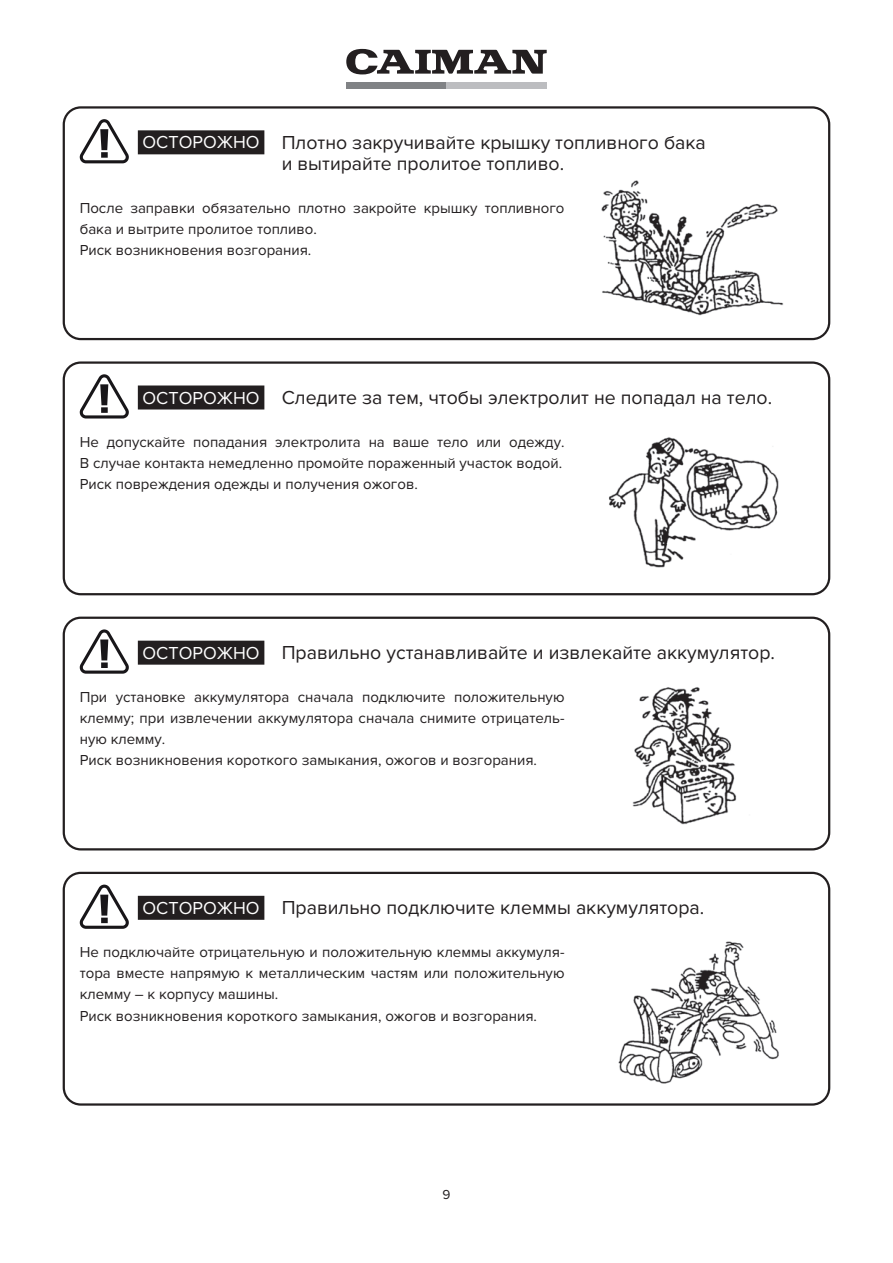
<style>
.page{position:relative;width:893px;height:1263px;background:#fff}
.page>*{position:absolute;margin:0;border:0;box-sizing:border-box;transform-origin:0 0}
.t1{font:19.5px/21.3px "Proxima Nova";color:#231f20}
.t2{font:18px "Proxima Nova";color:#fff}
.t3{font:15px/21.3px "Proxima Nova";color:#231f20}
.t4{font:13.5px "Proxima Nova";color:#231f20}
</style>
<div class="page">
<svg style="left:346px;top:49px;width:201px;height:25px"></svg>
<div style="left:347px;top:82px;width:100px;height:7px;background:#808285"></div>
<div style="left:447px;top:82px;width:100px;height:7px;background:#bcbdc0"></div>
<div style="left:63px;top:106px;width:767px;height:234px;border:2px solid #231f20;border-radius:17px"></div>
<div style="left:63px;top:361px;width:767px;height:234px;border:2px solid #231f20;border-radius:17px"></div>
<svg style="left:80px;top:119px;width:49px;height:44px"></svg>
<svg style="left:80px;top:374px;width:49px;height:44px"></svg>
<div style="left:138px;top:130px;width:126px;height:24px;background:#231f20"></div>
<div style="left:138px;top:385px;width:126px;height:24px;background:#231f20"></div>
<img style="left:601px;top:180px;width:183px;height:136px">
<img style="left:609px;top:437px;width:170px;height:131px">
<div style="left:63px;top:617px;width:767px;height:233px;border:2px solid #231f20;border-radius:17px"></div>
<div style="left:63px;top:872px;width:767px;height:234px;border:2px solid #231f20;border-radius:17px"></div>
<svg style="left:80px;top:629px;width:49px;height:45px"></svg>
<svg style="left:80px;top:885px;width:49px;height:44px"></svg>
<div style="left:138px;top:641px;width:126px;height:24px;background:#231f20"></div>
<div style="left:138px;top:896px;width:126px;height:24px;background:#231f20"></div>
<img style="left:632px;top:687px;width:105px;height:138px">
<img style="left:618px;top:941px;width:161px;height:143px">
<p class="t2" style="left:142px;top:132px;width:119px">ОСТОРОЖНО</p>
<h1 class="t1" style="left:282px;top:132px;width:426px">Плотно закручивайте крышку топливного бака и вытирайте пролитое топливо.</h1>
<p class="t3" style="left:80px;top:197px;width:486px">После заправки обязательно плотно закройте крышку топливного бака и вытрите пролитое топливо.<br>Риск возникновения возгорания.</p>
<p class="t2" style="left:142px;top:387px;width:119px">ОСТОРОЖНО</p>
<h1 class="t1" style="left:282px;top:387px;width:492px">Следите за тем, чтобы электролит не попадал на тело.</h1>
<p class="t3" style="left:80px;top:431px;width:486px">Не допускайте попадания электролита на ваше тело или одежду.<br>В случае контакта немедленно промойте пораженный участок водой.<br>Риск повреждения одежды и получения ожогов.</p>
<p class="t2" style="left:142px;top:642px;width:119px">ОСТОРОЖНО</p>
<h1 class="t1" style="left:282px;top:642px;width:495px">Правильно устанавливайте и извлекайте аккумулятор.</h1>
<p class="t3" style="left:80px;top:686px;width:486px">При установке аккумулятора сначала подключите положительную клемму; при извлечении аккумулятора сначала снимите отрицатель&shy;ную клемму.<br>Риск возникновения короткого замыкания, ожогов и возгорания.</p>
<p class="t2" style="left:142px;top:897px;width:119px">ОСТОРОЖНО</p>
<h1 class="t1" style="left:282px;top:897px;width:424px">Правильно подключите клеммы аккумулятора.</h1>
<p class="t3" style="left:80px;top:941px;width:486px">Не подключайте отрицательную и положительную клеммы аккумуля&shy;тора вместе напрямую к металлическим частям или положительную клемму – к корпусу машины.<br>Риск возникновения короткого замыкания, ожогов и возгорания.</p>
<p class="t4" style="left:442px;top:1186px;width:9px">9</p>
</div>
